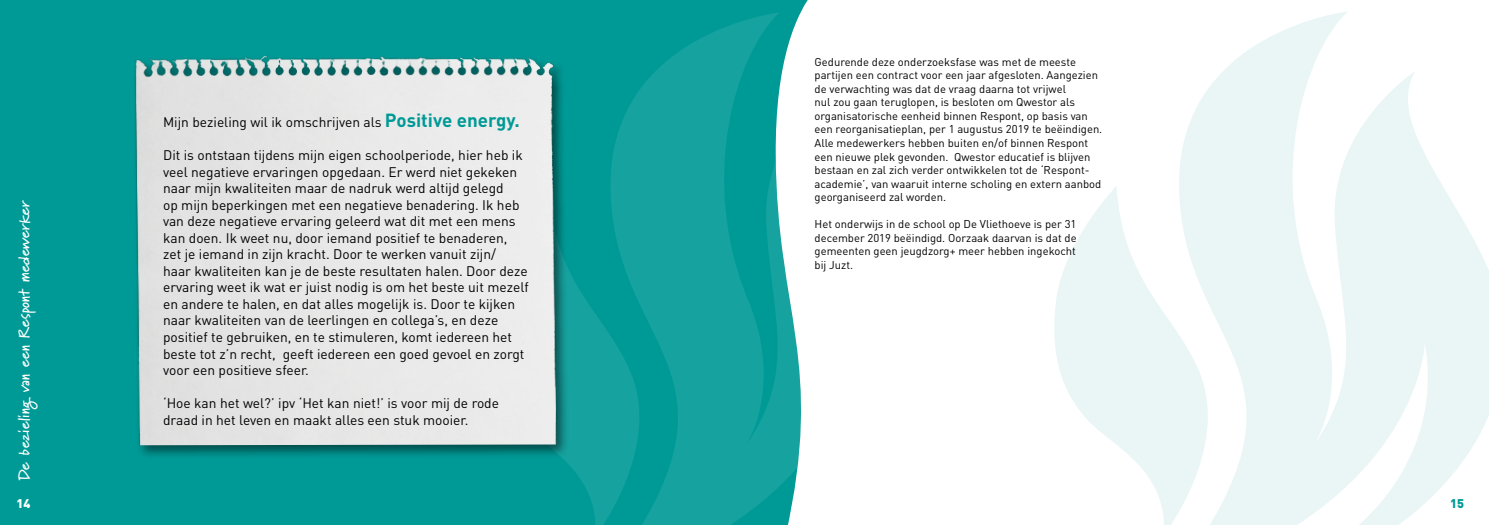
<style>
.page{position:relative;width:1489px;height:525px;background:#fff}
.page>*{position:absolute;margin:0;border:0;box-sizing:border-box;transform-origin:0 0}
.t1{font:700 15px "Marydale";letter-spacing:-.005em;color:#fff}
.t2{font:13.75px/16.5px "DIN";color:#000}
.t3{font:900 12.5px "DIN";color:#fff}
.t4{font:900 12.5px "DIN";color:#009a96}
.t5{font:11.25px/13.5px "DIN";color:#000}
.s1{font-weight:700;font-size:18.75px;color:#009a96}
</style>
<div class="page">
<svg style="left:1054px;top:187px;width:121px;height:337px;fill:#e9f6f5"></svg>
<svg style="left:1175px;top:12px;width:313px;height:512px;fill:#e9f6f5"></svg>
<div style="left:0;top:0;width:808px;height:524px;background:#009a96"></div>
<svg style="left:484px;top:187px;width:123px;height:337px;background:#089d99"></svg>
<svg style="left:607px;top:12px;width:201px;height:512px;background:#26a8a5"></svg>
<div style="left:131px;top:54px;width:439px;height:406px;background:#000;opacity:.5"></div>
<img style="left:126px;top:44px;width:438px;height:401px">
<p class="t1" style="left:15px;top:479px;width:281px;rotate:-90deg">De bezieling van een Respont medewerker</p>
<p class="t2" style="left:163px;top:114px;width:358px">Mijn bezieling wil ik omschrijven als <span class="s1">Positive energy.</span></p>
<p class="t2" style="left:163px;top:147px;width:367px">Dit is ontstaan tijdens mijn eigen schoolperiode, hier heb ik veel negatieve ervaringen opgedaan. Er werd niet gekeken naar mijn kwaliteiten maar de nadruk werd altijd gelegd<br>op mijn beperkingen met een negatieve benadering. Ik heb van deze negatieve ervaring geleerd wat dit met een mens kan doen. Ik weet nu, door iemand positief te benaderen, zet je iemand in zijn kracht. Door te werken vanuit zijn/<br>haar kwaliteiten kan je de beste resultaten halen. Door deze ervaring weet ik wat er juist nodig is om het beste uit mezelf en andere te halen, en dat alles mogelijk is. Door te kijken naar kwaliteiten van de leerlingen en collega’s, en deze positief te gebruiken, en te stimuleren, komt iedereen het beste tot z’n recht, geeft iedereen een goed gevoel en zorgt voor een positieve sfeer.</p>
<p class="t2" style="left:163px;top:394px;width:337px">‘Hoe kan het wel?’ ipv ‘Het kan niet!’ is voor mij de rode draad in het leven en maakt alles een stuk mooier.</p>
<p class="t5" style="left:814px;top:55px;width:289px">Gedurende deze onderzoeksfase was met de meeste partijen een contract voor een jaar afgesloten. Aangezien de verwachting was dat de vraag daarna tot vrijwel<br>nul zou gaan teruglopen, is besloten om Qwestor als organisatorische eenheid binnen Respont, op basis van een reorganisatieplan, per 1 augustus 2019 te beëindigen.<br>Alle medewerkers hebben buiten en/of binnen Respont een nieuwe plek gevonden. Qwestor educatief is blijven bestaan en zal zich verder ontwikkelen tot de ‘Respont&shy;academie’, van waaruit interne scholing en extern aanbod georganiseerd zal worden.</p>
<p class="t5" style="left:814px;top:217px;width:263px;text-align:justify">Het onderwijs in de school op De Vliethoeve is per 31 december 2019 beëindigd. Oorzaak daarvan is dat de gemeenten geen jeugdzorg+ meer hebben ingekocht bij Juzt.</p>
<p class="t3" style="left:17px;top:494px;width:15px">14</p>
<p class="t4" style="left:1449px;top:494px;width:15px">15</p>
</div>
